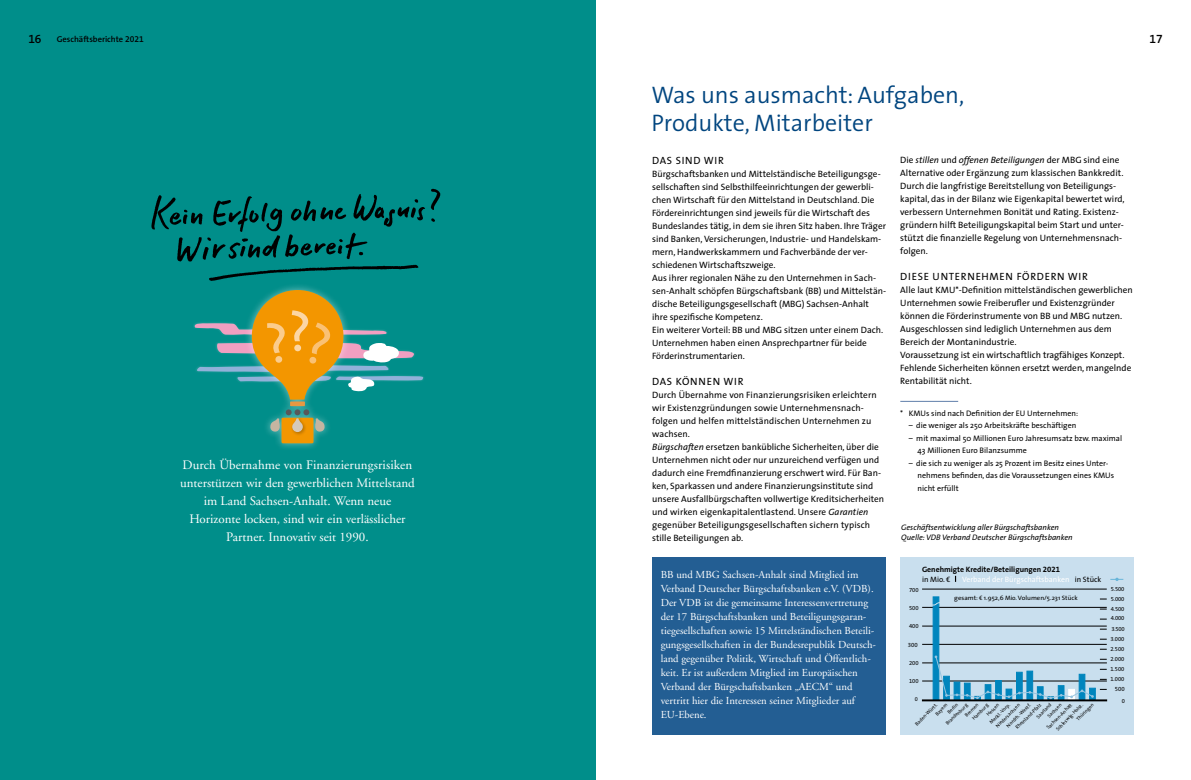
<style>
.page{position:relative;width:1191px;height:780px;background:#fff}
.page>*{position:absolute;margin:0;border:0;box-sizing:border-box;transform-origin:0 0}
.t1{font:56.8px "The Sans";color:#fcd6a4}
.t2{font:300 24px/28.8px "The Sans";color:#00457f}
.t3{font:13px/18px "Adobe Garamond";color:#fff;text-align:center}
.t4{font:12px "The Sans Semi Bold Expert";color:#000}
.t5{font:10.7px/14px "Adobe Garamond";color:#fff}
.t6{font:10.5px "The Sans";letter-spacing:.05em;color:#000}
.t7{font:9.2px/13px "The Sans";color:#000}
.t8{font:600 8.5px "The Sans";color:#000}
.t9{font:8px/12.5px "The Sans";color:#000}
.t10{font:italic 8px/9.6px "The Sans";color:#000}
.t11{font:700 7.8px/10.2px "The Sans";color:#000}
.t12{font:7.8px "The Sans";color:#fff}
.t13{font:6.3px "The Sans";color:#000;scale:1.07 1}
.t14{font:6px "The Sans Expert";color:#000}
.t15{font:5.8px/10px "The Sans Expert";color:#000}
.t16{font:5.6px "The Sans Expert";color:#000}
.t17{font:5px/7.5px "The Sans";color:#000}
.s1{font-family:"The Sans Semi Bold Expert";font-weight:400}
.s2{font-style:italic}
.s3{font-family:"The Sans Bold Expert";font-weight:400}
.s4{font-weight:400}
.s5{color:#000}
</style>
<div class="page">
<div style="left:0;top:0;width:595px;height:780px;background:#008e8a"></div>
<div style="left:652px;top:557px;width:234px;height:177px;background:#235e93"></div>
<hr style="left:900px;top:401px;width:58px;height:1px;background:#5f7eaa">
<div style="left:900px;top:557px;width:234px;height:177px;background:#c9dfee"></div>
<hr style="left:922px;top:607px;width:184px;height:1px;background:#000">
<hr style="left:922px;top:644px;width:184px;height:1px;background:#000">
<hr style="left:922px;top:680px;width:185px;height:1px;background:#000">
<hr style="left:922px;top:626px;width:184px;height:1px;background:#000">
<hr style="left:922px;top:662px;width:185px;height:1px;background:#000">
<div style="left:1089px;top:688px;width:6px;height:11px;background:#0085bd;border:1px solid #0085bd"></div>
<hr style="left:922px;top:589px;width:184px;height:1px;background:#000">
<svg style="left:1110px;top:577px;width:13px;height:4px"></svg>
<div style="left:933px;top:596px;width:6px;height:103px;background:#0085bd"></div>
<svg style="left:934px;top:655px;width:159px;height:44px"></svg>
<svg style="left:932px;top:601px;width:8px;height:5px"></svg>
<hr style="left:922px;top:699px;width:185px;height:2px;background:#000">
<div style="left:244px;top:282px;width:112px;height:173px;background:#fff;opacity:.45"></div>
<div style="left:281px;top:417px;width:32px;height:26px;background:#f39600"></div>
<svg style="left:315px;top:418px;width:10px;height:14px"></svg>
<svg style="left:270px;top:418px;width:10px;height:14px"></svg>
<div style="left:291px;top:416px;width:20px;height:24px;background:#000;opacity:.25"></div>
<svg style="left:286px;top:409px;width:23px;height:23px"></svg>
<div style="left:290px;top:401px;width:15px;height:5px;background:#e79842"></div>
<img style="left:151px;top:188px;width:290px;height:95px">
<svg style="left:193px;top:290px;width:231px;height:110px"></svg>
<h3 class="t4" style="left:28px;top:29px;width:15px">16</h3>
<p class="t8" style="left:57px;top:32px;width:89px">Geschäftsberichte <span class="s1">2021</span></p>
<h1 class="t1" style="left:288px;top:284px;width:26px">?</h1>
<h3 class="t3" style="left:180px;top:456px;width:236px">Durch Übernahme von Finanzierungsrisiken unterstützen wir den gewerblichen Mittelstand im Land Sachsen-Anhalt. Wenn neue Horizonte locken, sind wir ein verlässlicher Partner. Innovativ seit 1990.</h3>
<h2 class="t2" style="left:651px;top:79px;width:314px">Was uns ausmacht: Aufgaben,<br>Produkte, Mitarbeiter</h2>
<p class="t6" style="left:652px;top:151px;width:31px">Das sind</p>
<p class="t6" style="left:704px;top:151px;width:8px">wir</p>
<p class="t7" style="left:652px;top:167px;width:235px">Bürgschaftsbanken und Mittelständische Beteiligungsge&shy;sellschaften sind Selbsthilfeeinrichtungen der gewerbli&shy;chen Wirtschaft für den Mittelstand in Deutschland. Die Fördereinrichtungen sind jeweils für die Wirtschaft des Bundeslandes tätig, in dem sie ihren Sitz haben. Ihre Träger sind Banken, Versicherungen, Industrie- und Handelskam&shy;mern, Handwerkskammern und Fachverbände der ver&shy;schiedenen Wirtschaftszweige.<br>Aus ihrer regionalen Nähe zu den Unternehmen in Sach&shy;sen-Anhalt schöpfen Bürgschaftsbank (BB) und Mittelstän&shy;dische Beteiligungsgesellschaft (MBG) Sachsen-Anhalt ihre spezifische Kompetenz.<br>Ein weiterer Vorteil: BB und MBG sitzen unter einem Dach.<br>Unternehmen haben einen Ansprechpartner für beide Förderinstrumentarien.</p>
<p class="t6" style="left:652px;top:372px;width:32px">Das können</p>
<p class="t6" style="left:723px;top:372px;width:8px">wir</p>
<p class="t7" style="left:652px;top:388px;width:233px">Durch Übernahme von Finanzierungsrisiken erleichtern wir Existenzgründungen sowie Unternehmensnach&shy;folgen und helfen mittelständischen Unternehmen zu wachsen.<br><span class="s2">Bürgschaften</span> ersetzen bankübliche Sicherheiten, über die Unternehmen nicht oder nur unzureichend verfügen und dadurch eine Fremdfinanzierung erschwert wird. Für Ban&shy;ken, Sparkassen und andere Finanzierungsinstitute sind unsere Ausfallbürgschaften vollwertige Kreditsicherheiten und wirken eigenkapitalentlastend. Unsere <span class="s2">Garantien </span>gegenüber Beteiligungsgesellschaften sichern typisch stille Beteiligungen ab.</p>
<p class="t5" style="left:661px;top:567px;width:217px">BB und MBG Sachsen-Anhalt sind Mitglied im Verband Deutscher Bürgschaftsbanken e.V. (VDB).<br>Der VDB ist die gemeinsame Interessenvertretung der 17 Bürgschaftsbanken und Beteiligungsgaran&shy;tiegesellschaften sowie 15 Mittelständischen Beteili&shy;gungsgesellschaften in der Bundesrepublik Deutsch&shy;land gegenüber Politik, Wirtschaft und Öffentlich&shy;keit. Er ist außerdem Mitglied im Europäischen Verband der Bürgschaftsbanken „AECM“ und vertritt hier die Interessen seiner Mitglieder auf EU-Ebene.</p>
<p class="t7" style="left:900px;top:153px;width:226px">Die <span class="s2">stillen</span> und <span class="s2">offenen Beteiligungen</span> der MBG sind eine Alternative oder Ergänzung zum klassischen Bankkredit.<br>Durch die langfristige Bereitstellung von Beteiligungs&shy;kapital, das in der Bilanz wie Eigenkapital bewertet wird, verbessern Unternehmen Bonität und Rating. Existenz&shy;gründern hilft Beteiligungskapital beim Start und unter&shy;stützt die finanzielle Regelung von Unternehmensnach&shy;folgen.</p>
<p class="t6" style="left:900px;top:267px;width:14px">Diese</p>
<p class="t6" style="left:932px;top:267px;width:17px">Unternehmen</p>
<p class="t6" style="left:1016px;top:267px;width:8px">fördern</p>
<p class="t6" style="left:1068px;top:267px;width:8px">wir</p>
<p class="t7" style="left:900px;top:283px;width:234px">Alle laut KMU*-Definition mittelständischen gewerblichen Unternehmen sowie Freiberufler und Existenzgründer können die Förderinstrumente von BB und MBG nutzen.<br>Ausgeschlossen sind lediglich Unternehmen aus dem Bereich der Montanindustrie.<br>Voraussetzung ist ein wirtschaftlich tragfähiges Konzept.<br>Fehlende Sicherheiten können ersetzt werden, mangelnde Rentabilität nicht.</p>
<p class="t9" style="left:900px;top:406px;width:179px">* KMUs sind nach Definition der EU Unternehmen:</p>
<p class="t9" style="left:909px;top:419px;width:169px">– die weniger als 250 Arbeitskräfte beschäftigen</p>
<p class="t9" style="left:917px;top:431px;width:206px;text-indent:-9px">– mit maximal 50 Millionen Euro Jahresumsatz bzw. maximal<br>43 Millionen Euro Bilanzsumme</p>
<p class="t9" style="left:917px;top:456px;width:198px;text-indent:-9px">– die sich zu weniger als 25 Prozent im Besitz eines Unter&shy;nehmens befinden, das die Voraussetzungen eines KMUs nicht erfüllt</p>
<p class="t10" style="left:901px;top:522px;width:173px">Geschäftsentwicklung aller Bürgschaftsbanken<br>Quelle: VDB Verband Deutscher Bürgschaftsbanken</p>
<p class="t11" style="left:922px;top:564px;width:139px">Genehmigte Kredite/Beteiligungen <span class="s3">2021 </span><span class="s4">in Mio. €</span></p>
<p class="t12" style="left:962px;top:573px;width:141px">Verband der Bürgschaftsbanken <span class="s5">in Stück</span></p>
<p class="t15" style="left:909px;top:584px;width:11px">700</p>
<p class="t15" style="left:1111px;top:584px;width:15px">5.500</p>
<p class="t13" style="left:954px;top:592px;width:117px">gesamt: € 1.952,6 Mio.Volumen/5.231 Stück</p>
<p class="t15" style="left:1111px;top:593px;width:15px">5.000</p>
<p class="t15" style="left:909px;top:602px;width:11px">500</p>
<p class="t15" style="left:1111px;top:604px;width:15px">4.500</p>
<p class="t15" style="left:1111px;top:613px;width:15px">4.000</p>
<p class="t15" style="left:909px;top:621px;width:11px">400</p>
<p class="t14" style="left:907px;top:639px;width:11px">300</p>
<p class="t15" style="left:909px;top:658px;width:11px">200</p>
<p class="t15" style="left:909px;top:676px;width:11px">100</p>
<p class="t15" style="left:1111px;top:624px;width:15px">3.500</p>
<p class="t15" style="left:1110px;top:654px;width:16px">2.000<br>1.500</p>
<p class="t14" style="left:1114px;top:684px;width:11px">500</p>
<p class="t15" style="left:1110px;top:634px;width:16px">3.000</p>
<p class="t15" style="left:1110px;top:644px;width:16px">2.500</p>
<p class="t15" style="left:1110px;top:674px;width:16px">1.000</p>
<p class="t16" style="left:915px;top:694px;width:5px">0</p>
<p class="t17" style="left:1044px;top:725px;width:35px;rotate:-45deg">Sachsen-Anhalt</p>
<p class="t17" style="left:1034px;top:714px;width:21px;rotate:-45deg">Saarland</p>
<p class="t17" style="left:1004px;top:724px;width:33px;rotate:-45deg">Nordrh.-Westf.</p>
<p class="t17" style="left:940px;top:704px;width:14px;text-indent:-10px;rotate:-45deg">Bayern<br>Berlin</p>
<p class="t17" style="left:913px;top:722px;width:31px;rotate:-45deg">Baden-Württ.</p>
<p class="t17" style="left:957px;top:707px;width:18px;line-height:7.8px;text-indent:-19px;rotate:-45deg">Brandenburg<br>Bremen</p>
<p class="t17" style="left:970px;top:716px;width:22px;rotate:-45deg">Hamburg</p>
<p class="t17" style="left:1013px;top:725px;width:36px;rotate:-45deg">Rheinland-Pfalz</p>
<p class="t17" style="left:1074px;top:717px;width:24px;rotate:-45deg">Thüringen</p>
<p class="t17" style="left:994px;top:723px;width:33px;rotate:-45deg">Niedersachsen</p>
<p class="t17" style="left:1045px;top:714px;width:19px;rotate:-45deg">Sachsen</p>
<p class="t17" style="left:984px;top:712px;width:17px;rotate:-45deg">Hessen</p>
<p class="t17" style="left:1054px;top:726px;width:38px;rotate:-45deg">Schleswig-Holst.</p>
<p class="t17" style="left:987px;top:720px;width:28px;rotate:-45deg">Meckl.-Vorp.</p>
<p class="t15" style="left:1121px;top:695px;width:5px">0</p>
<h3 class="t4" style="left:1149px;top:29px;width:15px">17</h3>
</div>
